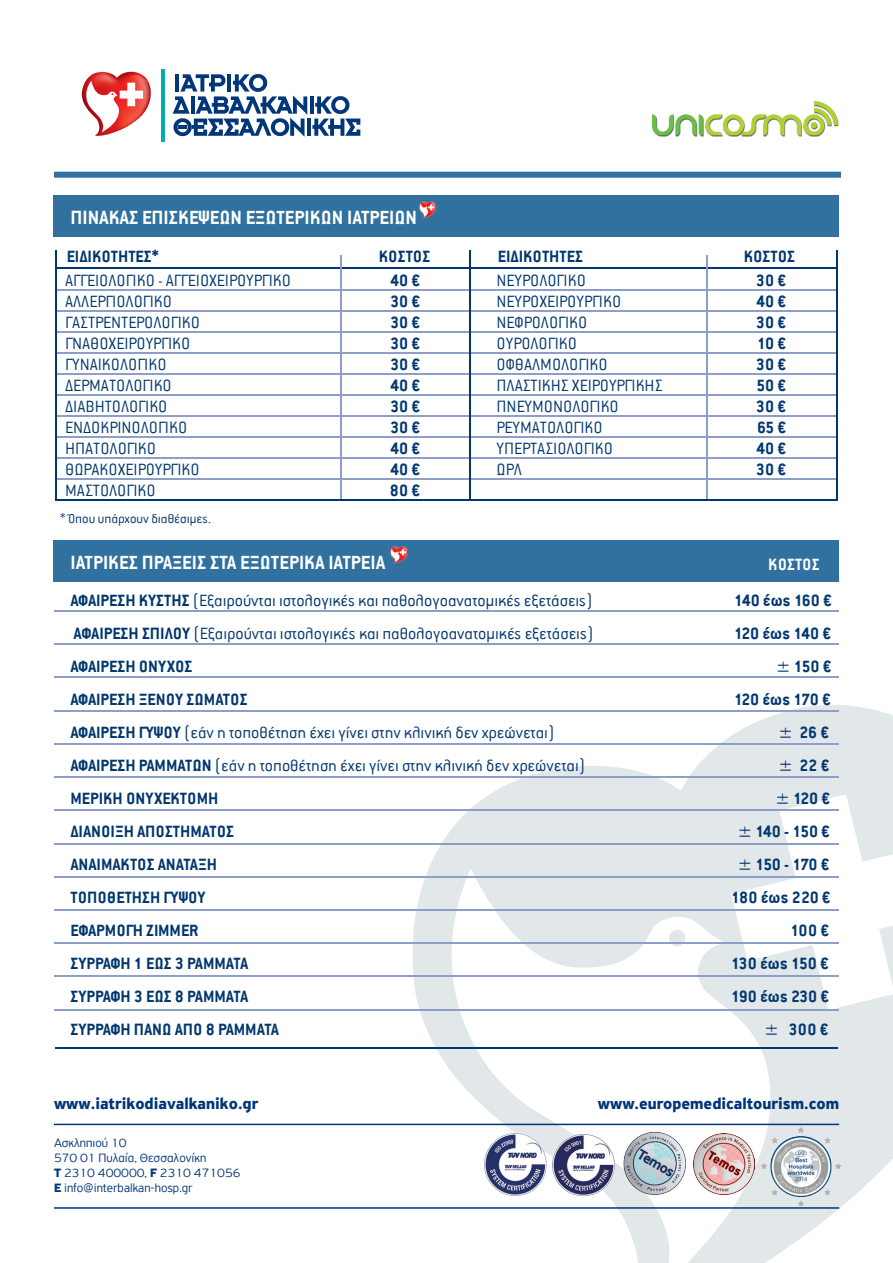
<style>
.page{position:relative;width:893px;height:1263px;background:#fff}
.page>*{position:absolute;margin:0;border:0;box-sizing:border-box;transform-origin:0 0}
.t1{font:700 21px "PF Premier";color:#fff}
.t2{font:300 18px/21px "PF Premier";color:#01376e}
.t3{font:700 18px/21px "PF Premier";color:#01376e;text-align:justify}
.t4{font:700 18px "PF Premier";letter-spacing:-.02em;color:#01376e}
.t5{font:700 18px "PF Premier";letter-spacing:-.03em;color:#01376e}
.t6{font:700 18px "PF Premier";color:#fff}
.t7{font:700 16.5px "PF Highway Sans Pro";color:#013778}
.t8{font:300 14.25px "PF Premier";color:#01376e}
.t9{font:300 12.75px/15px "PF Highway Sans Pro";color:#013778}
.s1{font-weight:700}
.s2{font-weight:300}
</style>
<div class="page">
<svg style="left:394px;top:705px;width:499px;height:558px"></svg>
<hr style="left:55px;top:289px;width:782px;height:2px;background:#8d9ec8">
<hr style="left:55px;top:310px;width:782px;height:2px;background:#8d9ec8">
<hr style="left:55px;top:331px;width:782px;height:2px;background:#8d9ec8">
<hr style="left:55px;top:352px;width:782px;height:2px;background:#8d9ec8">
<hr style="left:55px;top:373px;width:782px;height:2px;background:#8d9ec8">
<hr style="left:55px;top:394px;width:782px;height:2px;background:#8d9ec8">
<hr style="left:55px;top:415px;width:782px;height:2px;background:#8d9ec8">
<hr style="left:55px;top:436px;width:782px;height:2px;background:#8d9ec8">
<hr style="left:55px;top:457px;width:782px;height:1px;background:#8d9ec8">
<hr style="left:55px;top:478px;width:782px;height:1px;background:#8d9ec8">
<hr style="left:55px;top:267px;width:782px;height:2px;background:#01376e">
<div style="left:53px;top:196px;width:786px;height:41px;background:#30719f"></div>
<img style="left:419px;top:202px;width:18px;height:17px">
<hr style="left:469px;top:251px;width:2px;height:249px;background:#01376e">
<hr style="left:836px;top:251px;width:2px;height:249px;background:#01376e">
<hr style="left:55px;top:251px;width:1px;height:249px;background:#01376e">
<hr style="left:340px;top:255px;width:2px;height:245px;background:#8d9ec8">
<hr style="left:706px;top:255px;width:2px;height:245px;background:#8d9ec8">
<hr style="left:54px;top:610px;width:784px;height:2px;background:#8d9ec8">
<hr style="left:54px;top:710px;width:784px;height:1px;background:#8d9ec8">
<hr style="left:54px;top:810px;width:784px;height:1px;background:#8d9ec8">
<hr style="left:54px;top:909px;width:784px;height:2px;background:#8d9ec8">
<hr style="left:54px;top:643px;width:784px;height:2px;background:#8d9ec8">
<hr style="left:54px;top:743px;width:784px;height:2px;background:#8d9ec8">
<hr style="left:54px;top:843px;width:784px;height:1px;background:#8d9ec8">
<hr style="left:54px;top:942px;width:784px;height:2px;background:#8d9ec8">
<hr style="left:54px;top:1009px;width:784px;height:1px;background:#8d9ec8">
<hr style="left:54px;top:677px;width:784px;height:1px;background:#8d9ec8">
<hr style="left:54px;top:776px;width:784px;height:2px;background:#8d9ec8">
<hr style="left:54px;top:876px;width:784px;height:1px;background:#8d9ec8">
<hr style="left:54px;top:976px;width:784px;height:1px;background:#8d9ec8">
<hr style="left:55px;top:1047px;width:782px;height:2px;background:#01376e">
<div style="left:53px;top:540px;width:786px;height:41px;background:#30719f"></div>
<img style="left:390px;top:546px;width:18px;height:17px">
<div style="left:54px;top:172px;width:787px;height:6px;background:#30719f"></div>
<img style="left:653px;top:102px;width:186px;height:35px">
<hr style="left:161px;top:69px;width:3px;height:73px;background:#00afad">
<svg style="left:173px;top:74px;width:187px;height:63px"></svg>
<svg style="left:82px;top:72px;width:69px;height:64px"></svg>
<hr style="left:54px;top:1124px;width:785px;height:1px;background:#013778">
<hr style="left:54px;top:1207px;width:785px;height:2px;background:#013778">
<img style="left:483px;top:1133px;width:64px;height:63px">
<img style="left:759px;top:1125px;width:83px;height:80px">
<img style="left:693px;top:1133px;width:62px;height:61px">
<img style="left:622px;top:1130px;width:63px;height:66px">
<img style="left:552px;top:1133px;width:63px;height:63px">
<hr style="left:55px;top:499px;width:782px;height:1px;background:#01376e">
<p class="t1" style="left:70px;top:207px;width:348px">ΠΙΝΑΚΑΣ ΕΠΙΣΚΕΨΕΩΝ ΕΞΩΤΕΡΙΚΩΝ ΙΑΤΡΕΙΩΝ</p>
<p class="t3" style="left:67px;top:246px;width:94px">ΕΙΔΙΚΟΤΗΤΕΣ*</p>
<p class="t3" style="left:379px;top:246px;width:53px">ΚΟΣΤΟΣ</p>
<p class="t3" style="left:498px;top:246px;width:87px">ΕΙΔΙΚΟΤΗΤΕΣ</p>
<p class="t3" style="left:744px;top:246px;width:53px">ΚΟΣΤΟΣ</p>
<p class="t3" style="left:390px;top:270px;width:32px">40 € 30 € 30 € 30 € 30 € 40 € 30 € 30 € 40 € 40 € 80 €</p>
<p class="t3" style="left:756px;top:270px;width:32px">30 € 40 € 30 € 10 € 30 € 50 € 30 € 65 € 40 € 30 €</p>
<p class="t2" style="left:65px;top:271px;width:227px">ΑΓΓΕΙΟΛΟΓΙΚΟ - ΑΓΓΕΙΟΧΕΙΡΟΥΡΓΙΚΟ<br>ΑΛΛΕΡΓΙΟΛΟΓΙΚΟ<br>ΓΑΣΤΡΕΝΤΕΡΟΛΟΓΙΚΟ<br>ΓΝΑΘΟΧΕΙΡΟΥΡΓΙΚΟ<br>ΓΥΝΑΙΚΟΛΟΓΙΚΟ<br>ΔΕΡΜΑΤΟΛΟΓΙΚΟ<br>ΔΙΑΒΗΤΟΛΟΓΙΚΟ<br>ΕΝΔΟΚΡΙΝΟΛΟΓΙΚΟ<br>ΗΠΑΤΟΛΟΓΙΚΟ<br>ΘΩΡΑΚΟΧΕΙΡΟΥΡΓΙΚΟ<br>ΜΑΣΤΟΛΟΓΙΚΟ</p>
<p class="t2" style="left:497px;top:271px;width:167px">ΝΕΥΡΟΛΟΓΙΚΟ<br>ΝΕΥΡΟΧΕΙΡΟΥΡΓΙΚΟ<br>ΝΕΦΡΟΛΟΓΙΚΟ<br>ΟΥΡΟΛΟΓΙΚΟ<br>ΟΦΘΑΛΜΟΛΟΓΙΚΟ<br>ΠΛΑΣΤΙΚΗΣ ΧΕΙΡΟΥΡΓΙΚΗΣ<br>ΠΝΕΥΜΟΝΟΛΟΓΙΚΟ<br>ΡΕΥΜΑΤΟΛΟΓΙΚΟ<br>ΥΠΕΡΤΑΣΙΟΛΟΓΙΚΟ<br>ΩΡΛ</p>
<p class="t8" style="left:60px;top:512px;width:152px">* Όπου υπάρχουν διαθέσιμες.</p>
<p class="t1" style="left:70px;top:552px;width:316px">ΙΑΤΡΙΚΕΣ ΠΡΑΞΕΙΣ ΣΤΑ ΕΞΩΤΕΡΙΚΑ ΙΑΤΡΕΙΑ</p>
<p class="t6" style="left:768px;top:555px;width:53px">ΚΟΣΤΟΣ</p>
<p class="t2" style="left:70px;top:590px;width:524px"><span class="s1">ΑΦΑΙΡΕΣΗ ΚΥΣΤΗΣ</span> (Εξαιρούνται ιστολογικές και παθολογοανατομικές εξετάσεις)</p>
<p class="t3" style="left:734px;top:590px;width:99px">140 έως 160 €</p>
<p class="t2" style="left:74px;top:623px;width:521px"><span class="s1">ΑΦΑΙΡΕΣΗ ΣΠΙΛΟΥ</span> (Εξαιρούνται ιστολογικές και παθολογοανατομικές εξετάσεις)</p>
<p class="t4" style="left:734px;top:624px;width:98px">120 έως 140 €</p>
<p class="t3" style="left:70px;top:656px;width:124px">ΑΦΑΙΡΕΣΗ ΟΝΥΧΟΣ</p>
<p class="t3" style="left:776px;top:656px;width:57px"><span class="s2">±</span> 150 €</p>
<p class="t3" style="left:70px;top:689px;width:179px">ΑΦΑΙΡΕΣΗ ΞΕΝΟΥ ΣΩΜΑΤΟΣ</p>
<p class="t5" style="left:734px;top:690px;width:98px">120 έως 170 €</p>
<p class="t2" style="left:70px;top:722px;width:485px"><span class="s1">ΑΦΑΙΡΕΣΗ ΓΥΨΟΥ</span> (εάν η τοποθέτηση έχει γίνει στην κλινική δεν χρεώνεται)</p>
<p class="t3" style="left:778px;top:722px;width:52px"><span class="s2">±</span> 26 €</p>
<p class="t2" style="left:70px;top:755px;width:516px"><span class="s1">ΑΦΑΙΡΕΣΗ ΡΑΜΜΑΤΩΝ</span> (εάν η τοποθέτηση έχει γίνει στην κλινική δεν χρεώνεται)</p>
<p class="t3" style="left:778px;top:755px;width:53px"><span class="s2">±</span> 22 €</p>
<p class="t3" style="left:70px;top:788px;width:149px">ΜΕΡΙΚΗ ΟΝΥΧΕΚΤΟΜΗ</p>
<p class="t3" style="left:775px;top:788px;width:57px"><span class="s2">±</span> 120 €</p>
<p class="t3" style="left:70px;top:821px;width:165px">ΔΙΑΝΟΙΞΗ ΑΠΟΣΤΗΜΑΤΟΣ</p>
<p class="t3" style="left:737px;top:821px;width:94px"><span class="s2">±</span> 140 - 150 €</p>
<p class="t3" style="left:70px;top:854px;width:148px">ΑΝΑΙΜΑΚΤΟΣ ΑΝΑΤΑΞΗ</p>
<p class="t3" style="left:737px;top:854px;width:94px"><span class="s2">±</span> 150 - 170 €</p>
<p class="t3" style="left:70px;top:887px;width:137px">ΤΟΠΟΘΕΤΗΣΗ ΓΥΨΟΥ</p>
<p class="t3" style="left:731px;top:887px;width:101px">180 έως 220 €</p>
<p class="t3" style="left:70px;top:920px;width:130px">ΕΦΑΡΜΟΓΗ ZIMMER</p>
<p class="t3" style="left:791px;top:920px;width:40px">100 €</p>
<p class="t3" style="left:70px;top:953px;width:179px">ΣΥΡΡΑΦΗ 1 ΕΩΣ 3 ΡΑΜΜΑΤΑ</p>
<p class="t3" style="left:731px;top:953px;width:99px">130 έως 150 €</p>
<p class="t3" style="left:70px;top:986px;width:179px">ΣΥΡΡΑΦΗ 3 ΕΩΣ 8 ΡΑΜΜΑΤΑ</p>
<p class="t3" style="left:731px;top:986px;width:100px">190 έως 230 €</p>
<p class="t3" style="left:70px;top:1019px;width:210px">ΣΥΡΡΑΦΗ ΠΑΝΩ ΑΠΟ 8 ΡΑΜΜΑΤΑ</p>
<p class="t3" style="left:764px;top:1019px;width:66px"><span class="s2">±</span> 300 €</p>
<p class="t7" style="left:54px;top:1094px;width:206px">www.iatrikodiavalkaniko.gr</p>
<p class="t9" style="left:54px;top:1135px;width:188px">Ασκληπιού 10<br>570 01 Πυλαία, Θεσσαλονίκη<br><span class="s1">T</span> 2310 400000, <span class="s1">F</span> 2310 471056<br><span class="s1">Ε</span> info@interbalkan-hosp.gr</p>
<p class="t7" style="left:598px;top:1094px;width:243px">www.europemedicaltourism.com</p>
</div>
